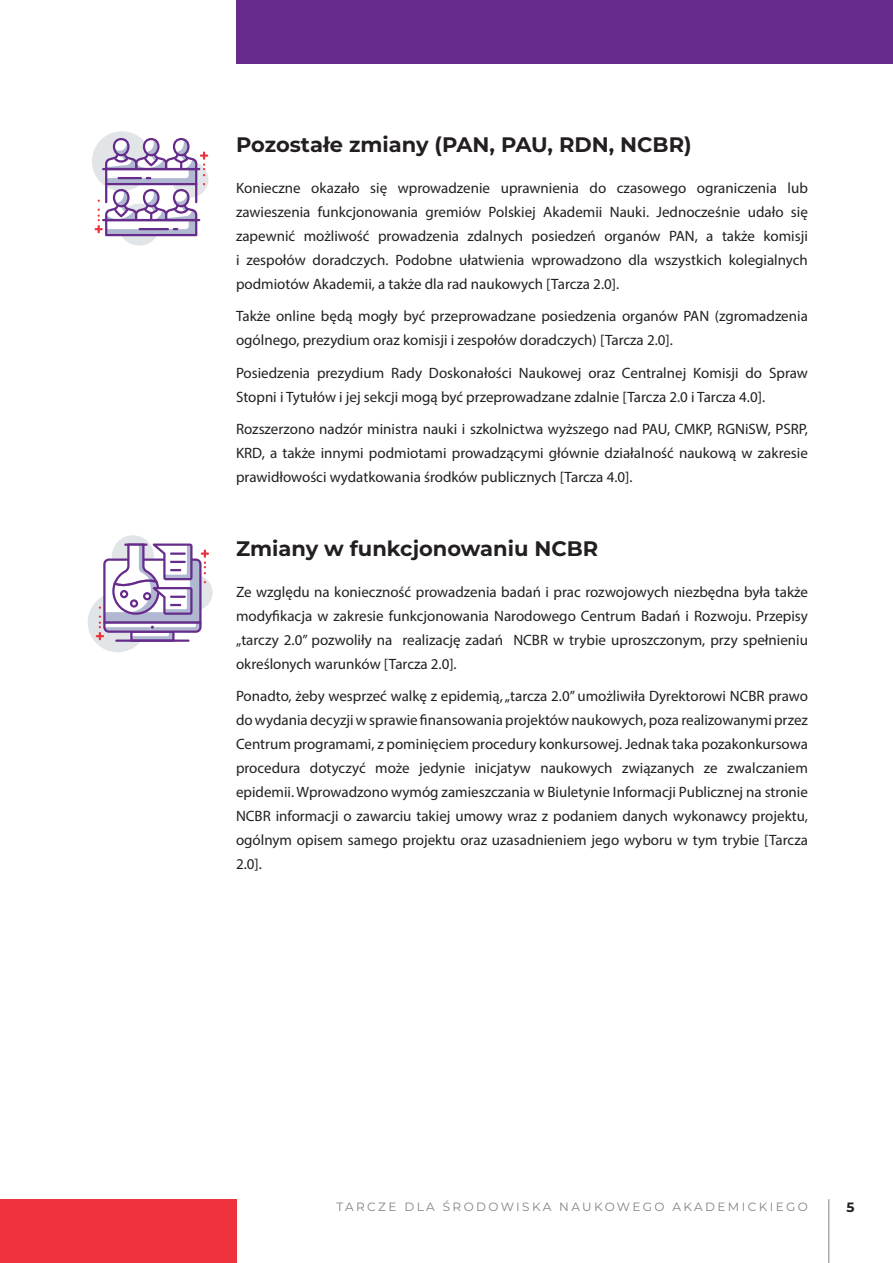
<style>
.page{position:relative;width:893px;height:1263px;background:#fff}
.page>*{position:absolute;margin:0;border:0;box-sizing:border-box;transform-origin:0 0}
.t1{font:700 21px "Montserrat";color:#231f20}
.t2{font:15px/24px "Myriad Pro";color:#231f20;text-align:justify}
.t3{font:700 13.5px "Montserrat";color:#231f20}
.t4{font:12px "Montserrat";letter-spacing:.2em;color:#808285}
</style>
<div class="page">
<div style="left:236px;top:0;width:657px;height:64px;background:#672c8b"></div>
<div style="left:0;top:1199px;width:236px;height:64px;background:#ee333f"></div>
<hr style="left:828px;top:1199px;width:1px;height:64px;background:#808285">
<div style="left:112px;top:535px;width:42px;height:42px;background:#e1e5e7;border-radius:50%"></div>
<div style="left:177px;top:575px;width:36px;height:36px;background:#e1e5e7;border-radius:50%"></div>
<div style="left:88px;top:592px;width:60px;height:60px;background:#e1e5e7;border-radius:50%"></div>
<svg style="left:96px;top:543px;width:113px;height:99px"></svg>
<svg style="left:118px;top:204px;width:42px;height:42px"></svg>
<div style="left:92px;top:131px;width:60px;height:60px;background:#e1e5e7;border-radius:50%"></div>
<svg style="left:95px;top:138px;width:113px;height:98px"></svg>
<h1 class="t1" style="left:236px;top:129px;width:457px">Pozostałe zmiany (PAN, PAU, RDN, NCBR)</h1>
<p class="t2" style="left:236px;top:175px;width:573px">Konieczne okazało się wprowadzenie uprawnienia do czasowego ograniczenia lub zawieszenia funkcjonowania gremiów Polskiej Akademii Nauki. Jednocześnie udało się zapewnić możliwość prowadzenia zdalnych posiedzeń organów PAN, a także komisji i zespołów doradczych. Podobne ułatwienia wprowadzono dla wszystkich kolegialnych podmiotów Akademii, a także dla rad naukowych [Tarcza 2.0].</p>
<p class="t2" style="left:236px;top:304px;width:573px">Także online będą mogły być przeprowadzane posiedzenia organów PAN (zgromadzenia ogólnego, prezydium oraz komisji i zespołów doradczych) [Tarcza 2.0].</p>
<p class="t2" style="left:236px;top:360px;width:573px">Posiedzenia prezydium Rady Doskonałości Naukowej oraz Centralnej Komisji do Spraw<br>Stopni i Tytułów i jej sekcji mogą być przeprowadzane zdalnie [Tarcza 2.0 i Tarcza 4.0].</p>
<p class="t2" style="left:236px;top:417px;width:573px">Rozszerzono nadzór ministra nauki i szkolnictwa wyższego nad PAU, CMKP, RGNiSW, PSRP, KRD, a także innymi podmiotami prowadzącymi głównie działalność naukową w zakresie prawidłowości wydatkowania środków publicznych [Tarcza 4.0].</p>
<h1 class="t1" style="left:236px;top:533px;width:364px">Zmiany w funkcjonowaniu NCBR</h1>
<p class="t2" style="left:236px;top:579px;width:573px">Ze względu na konieczność prowadzenia badań i prac rozwojowych niezbędna była także modyfikacja w zakresie funkcjonowania Narodowego Centrum Badań i Rozwoju. Przepisy „tarczy 2.0” pozwoliły na realizację zadań NCBR w trybie uproszczonym, przy spełnieniu określonych warunków [Tarcza 2.0].</p>
<p class="t2" style="left:236px;top:684px;width:573px">Ponadto, żeby wesprzeć walkę z epidemią, „tarcza 2.0” umożliwiła Dyrektorowi NCBR prawo do wydania decyzji w sprawie finansowania projektów naukowych, poza realizowanymi przez Centrum programami, z pominięciem procedury konkursowej. Jednak taka pozakonkursowa procedura dotyczyć może jedynie inicjatyw naukowych związanych ze zwalczaniem epidemii. Wprowadzono wymóg zamieszczania w Biuletynie Informacji Publicznej na stronie NCBR informacji o zawarciu takiej umowy wraz z podaniem danych wykonawcy projektu, ogólnym opisem samego projektu oraz uzasadnieniem jego wyboru w tym trybie [Tarcza 2.0].</p>
<p class="t4" style="left:336px;top:1198px;width:473px">TARCZE DLA ŚRODOWISKA NAUKOWEGO AKADEMICKIEGO</p>
<p class="t3" style="left:846px;top:1198px;width:10px">5</p>
</div>
